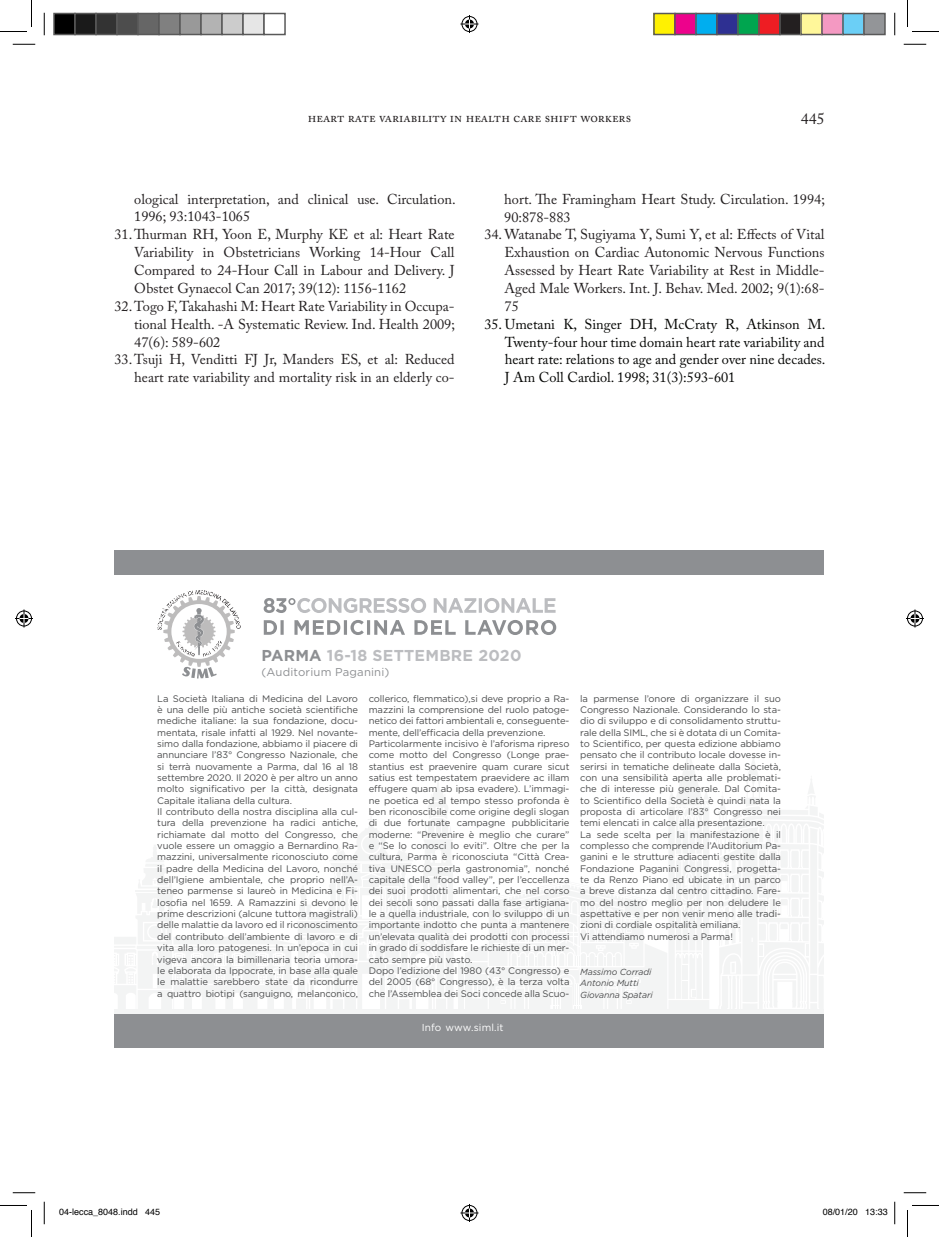
<style>
.page{position:relative;width:939px;height:1237px;background:#fff}
.page>*{position:absolute;margin:0;border:0;box-sizing:border-box;transform-origin:0 0}
.t1{font:700 15.75px "Gotham";letter-spacing:.015em;color:#bcbdc0}
.t2{font:15.75px "Adobe Caslon Pro";color:#231f20}
.t3{font:14.25px/17.9px "Adobe Caslon Pro";color:#231f20;text-align:justify}
.t4{font:14.25px/17.9px "Adobe Caslon Pro";color:#040503;text-align:justify}
.t5{font:13.5px "Adobe Caslon Pro";color:#231f20}
.t6{font:11.4px "Gotham";letter-spacing:.015em;color:#8d8f92}
.t7{font:10.05px "Gotham";letter-spacing:.015em;color:#fff}
.t8{font:9.45px/11.4px "Gotham";letter-spacing:-.01em;color:#4d4e4f}
.t9{font:9px "Helvetica";color:#000}
.t10{font:italic 8.85px/11.4px "Gotham";letter-spacing:-.01em;color:#4d4e4f}
.s1{color:#8d8f92}
</style>
<div class="page">
<svg style="left:114px;top:783px;width:340px;height:226px"></svg>
<div style="left:458px;top:974px;width:6px;height:36px;background:#f3f4f4"></div>
<div style="left:458px;top:962px;width:6px;height:10px;background:#f3f4f4"></div>
<svg style="left:465px;top:753px;width:359px;height:256px"></svg>
<div style="left:114px;top:1009px;width:710px;height:6px;background:#f3f4f4"></div>
<svg style="left:157px;top:590px;width:84px;height:88px"></svg>
<div style="left:114px;top:1014px;width:710px;height:34px;background:#8d8f92"></div>
<div style="left:114px;top:550px;width:710px;height:25px;background:#8d8f92"></div>
<svg style="left:264px;top:620px;width:292px;height:15px"></svg>
<svg style="left:264px;top:598px;width:292px;height:15px"></svg>
<svg style="left:13px;top:44px;width:22px;height:1px"></svg>
<svg style="left:904px;top:44px;width:22px;height:1px"></svg>
<svg style="left:13px;top:1192px;width:22px;height:1px"></svg>
<svg style="left:904px;top:1192px;width:22px;height:1px"></svg>
<svg style="left:44px;top:13px;width:1px;height:22px"></svg>
<svg style="left:44px;top:1201px;width:1px;height:23px"></svg>
<svg style="left:894px;top:13px;width:1px;height:22px"></svg>
<svg style="left:894px;top:1201px;width:1px;height:23px"></svg>
<svg style="left:0;top:0;width:32px;height:32px"></svg>
<svg style="left:0;top:1205px;width:32px;height:32px"></svg>
<svg style="left:907px;top:0;width:32px;height:32px"></svg>
<svg style="left:907px;top:1205px;width:32px;height:32px"></svg>
<svg style="left:460px;top:15px;width:18px;height:18px"></svg>
<svg style="left:460px;top:1204px;width:18px;height:18px"></svg>
<svg style="left:15px;top:609px;width:18px;height:18px"></svg>
<svg style="left:906px;top:609px;width:18px;height:18px"></svg>
<div style="left:54px;top:14px;width:21px;height:21px;background:#000"></div>
<div style="left:53px;top:13px;width:23px;height:22px;border:2px solid #595959"></div>
<div style="left:75px;top:14px;width:21px;height:21px;background:#1a1a1a"></div>
<div style="left:74px;top:13px;width:23px;height:22px;border:2px solid #595959"></div>
<div style="left:96px;top:14px;width:21px;height:21px;background:#333"></div>
<div style="left:95px;top:13px;width:23px;height:22px;border:2px solid #595959"></div>
<div style="left:117px;top:14px;width:21px;height:21px;background:#4d4d4d"></div>
<div style="left:116px;top:13px;width:23px;height:22px;border:2px solid #595959"></div>
<div style="left:138px;top:14px;width:21px;height:21px;background:#666"></div>
<div style="left:137px;top:13px;width:23px;height:22px;border:2px solid #595959"></div>
<div style="left:159px;top:14px;width:21px;height:21px;background:#808080"></div>
<div style="left:158px;top:13px;width:23px;height:22px;border:2px solid #595959"></div>
<div style="left:180px;top:14px;width:21px;height:21px;background:#999"></div>
<div style="left:179px;top:13px;width:23px;height:22px;border:2px solid #595959"></div>
<div style="left:201px;top:14px;width:21px;height:21px;background:#b3b3b3"></div>
<div style="left:200px;top:13px;width:23px;height:22px;border:2px solid #595959"></div>
<div style="left:222px;top:14px;width:21px;height:21px;background:#ccc"></div>
<div style="left:221px;top:13px;width:23px;height:22px;border:2px solid #595959"></div>
<div style="left:243px;top:14px;width:21px;height:21px;background:#e6e6e6"></div>
<div style="left:242px;top:13px;width:23px;height:22px;border:2px solid #595959"></div>
<div style="left:263px;top:13px;width:23px;height:22px;border:2px solid #595959"></div>
<div style="left:654px;top:14px;width:21px;height:21px;background:#fff101"></div>
<div style="left:653px;top:13px;width:23px;height:22px;border:2px solid #595959"></div>
<div style="left:675px;top:14px;width:21px;height:21px;background:#ed028c"></div>
<div style="left:674px;top:13px;width:23px;height:22px;border:2px solid #595959"></div>
<div style="left:696px;top:14px;width:21px;height:21px;background:#00aeef"></div>
<div style="left:695px;top:13px;width:23px;height:22px;border:2px solid #595959"></div>
<div style="left:717px;top:14px;width:21px;height:21px;background:#2e3092"></div>
<div style="left:716px;top:13px;width:23px;height:22px;border:2px solid #595959"></div>
<div style="left:738px;top:14px;width:21px;height:21px;background:#00a54f"></div>
<div style="left:737px;top:13px;width:23px;height:22px;border:2px solid #595959"></div>
<div style="left:759px;top:14px;width:21px;height:21px;background:#ee1d23"></div>
<div style="left:758px;top:13px;width:23px;height:22px;border:2px solid #595959"></div>
<div style="left:780px;top:14px;width:21px;height:21px;background:#231f20"></div>
<div style="left:779px;top:13px;width:23px;height:22px;border:2px solid #595959"></div>
<div style="left:801px;top:14px;width:21px;height:21px;background:#fff79a"></div>
<div style="left:800px;top:13px;width:23px;height:22px;border:2px solid #595959"></div>
<div style="left:822px;top:14px;width:21px;height:21px;background:#f499c2"></div>
<div style="left:821px;top:13px;width:23px;height:22px;border:2px solid #595959"></div>
<div style="left:843px;top:14px;width:21px;height:21px;background:#6bcff6"></div>
<div style="left:842px;top:13px;width:23px;height:22px;border:2px solid #595959"></div>
<div style="left:864px;top:14px;width:21px;height:21px;background:#939598"></div>
<div style="left:863px;top:13px;width:23px;height:22px;border:2px solid #595959"></div>
<h3 class="t5" style="left:308px;top:110px;width:325px">heart rate variability in health care shift workers</h3>
<h1 class="t2" style="left:801px;top:109px;width:25px">445</h1>
<h2 class="t3" style="left:134px;top:190px;width:323px">ological interpretation, and clinical use. Circulation.<br>1996; 93:1043-1065</h2>
<h2 class="t3" style="left:134px;top:225px;width:322px;text-indent:-20px">31. Thurman RH, Yoon E, Murphy KE et al: Heart Rate Variability in Obstetricians Working 14-Hour Call Compared to 24-Hour Call in Labour and Delivery. J Obstet Gynaecol Can 2017; 39(12): 1156-1162</h2>
<h2 class="t3" style="left:134px;top:297px;width:322px;text-indent:-20px">32. Togo F, Takahashi M: Heart Rate Variability in Occupa&shy;tional Health. -A Systematic Review. Ind. Health 2009; 47(6): 589-602</h2>
<h2 class="t3" style="left:114px;top:350px;width:342px;text-align:right">33. Tsuji H, Venditti FJ Jr, Manders ES, et al: Reduced heart rate variability and mortality risk in an elderly co-</h2>
<h2 class="t3" style="left:504px;top:190px;width:322px">hort. The Framingham Heart Study. Circulation. 1994;<br>90:878-883</h2>
<h2 class="t3" style="left:505px;top:225px;width:321px;text-indent:-20px">34. Watanabe T, Sugiyama Y, Sumi Y, et al: Effects of Vital Exhaustion on Cardiac Autonomic Nervous Functions Assessed by Heart Rate Variability at Rest in Middle-Aged Male Workers. Int. J. Behav. Med. 2002; 9(1):68- 75</h2>
<h2 class="t4" style="left:505px;top:315px;width:322px;text-indent:-20px">35. Umetani K, Singer DH, McCraty R, Atkinson M.<br>Twenty-four hour time domain heart rate variability and heart rate: relations to age and gender over nine decades.<br>J Am Coll Cardiol. 1998; 31(3):593-601</h2>
<h1 class="t1" style="left:261px;top:644px;width:262px"><span class="s1">PARMA</span> 16-18 SETTEMBRE 2020</h1>
<p class="t6" style="left:261px;top:664px;width:130px">(Auditorium Paganini)</p>
<p class="t8" style="left:157px;top:692px;width:202px">La Società Italiana di Medicina del Lavoro è una delle più antiche società scientifiche mediche italiane: la sua fondazione, docu&shy;mentata, risale infatti al 1929. Nel novante&shy;simo dalla fondazione, abbiamo il piacere di annunciare l’83° Congresso Nazionale, che si terrà nuovamente a Parma, dal 16 al 18 settembre 2020. Il 2020 è per altro un anno molto significativo per la città, designata Capitale italiana della cultura.<br>Il contributo della nostra disciplina alla cul&shy;tura della prevenzione ha radici antiche, richiamate dal motto del Congresso, che vuole essere un omaggio a Bernardino Ra&shy;mazzini, universalmente riconosciuto come il padre della Medicina del Lavoro, nonché dell’Igiene ambientale, che proprio nell’A&shy;teneo parmense si laureò in Medicina e Fi&shy;losofia nel 1659. A Ramazzini si devono le prime descrizioni (alcune tuttora magistrali) delle malattie da lavoro ed il riconoscimento del contributo dell’ambiente di lavoro e di vita alla loro patogenesi. In un’epoca in cui vigeva ancora la bimillenaria teoria umora&shy;le elaborata da Ippocrate, in base alla quale le malattie sarebbero state da ricondurre a quattro biotipi (sanguigno, melanconico,</p>
<p class="t8" style="left:369px;top:692px;width:202px">collerico, flemmatico),si deve proprio a Ra&shy;mazzini la comprensione del ruolo patoge&shy;netico dei fattori ambientali e, conseguente&shy;mente, dell’efficacia della prevenzione.<br>Particolarmente incisivo è l’aforisma ripreso come motto del Congresso (Longe prae&shy;stantius est praevenire quam curare sicut satius est tempestatem praevidere ac illam effugere quam ab ipsa evadere). L’immagi&shy;ne poetica ed al tempo stesso profonda è ben riconoscibile come origine degli slogan di due fortunate campagne pubblicitarie moderne: “Prevenire è meglio che curare” e “Se lo conosci lo eviti”. Oltre che per la cultura, Parma è riconosciuta “Città Crea&shy;tiva UNESCO perla gastronomia”, nonché capitale della “food valley”, per l’eccellenza dei suoi prodotti alimentari, che nel corso dei secoli sono passati dalla fase artigiana&shy;le a quella industriale, con lo sviluppo di un importante indotto che punta a mantenere un’elevata qualità dei prodotti con processi in grado di soddisfare le richieste di un mer&shy;cato sempre più vasto.<br>Dopo l’edizione del 1980 (43° Congresso) e del 2005 (68° Congresso), è la terza volta che l’Assemblea dei Soci concede alla Scuo-</p>
<p class="t8" style="left:580px;top:692px;width:202px">la parmense l’onore di organizzare il suo Congresso Nazionale. Considerando lo sta&shy;dio di sviluppo e di consolidamento struttu&shy;rale della SIML, che si è dotata di un Comita&shy;to Scientifico, per questa edizione abbiamo pensato che il contributo locale dovesse in&shy;serirsi in tematiche delineate dalla Società, con una sensibilità aperta alle problemati&shy;che di interesse più generale. Dal Comita&shy;to Scientifico della Società è quindi nata la proposta di articolare l’83° Congresso nei temi elencati in calce alla presentazione.<br>La sede scelta per la manifestazione è il complesso che comprende l’Auditorium Pa&shy;ganini e le strutture adiacenti gestite dalla Fondazione Paganini Congressi, progetta&shy;te da Renzo Piano ed ubicate in un parco a breve distanza dal centro cittadino. Fare&shy;mo del nostro meglio per non deludere le aspettative e per non venir meno alle tradi&shy;zioni di cordiale ospitalità emiliana.<br>Vi attendiamo numerosi a Parma!</p>
<p class="t10" style="left:580px;top:966px;width:74px">Massimo Corradi<br>Antonio Mutti<br>Giovanna Spatari</p>
<p class="t7" style="left:422px;top:1021px;width:84px">Info www.siml.it</p>
<p class="t9" style="left:59px;top:1206px;width:103px">04-lecca_8048.indd 445</p>
<p class="t9" style="left:823px;top:1206px;width:67px">08/01/20 13:33</p>
</div>
